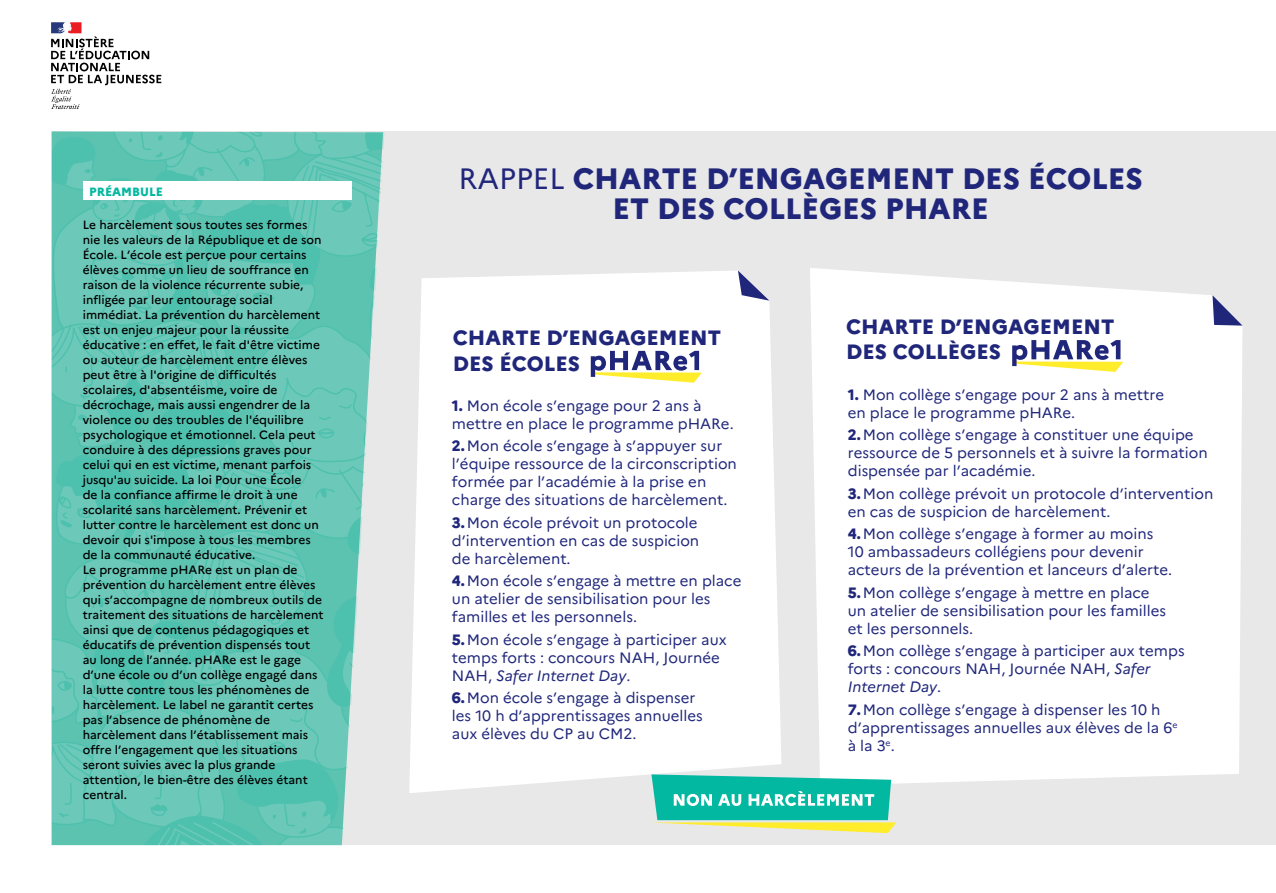
<style>
.page{position:relative;width:1276px;height:893px;background:#fff}
.page>*{position:absolute;margin:0;border:0;box-sizing:border-box;transform-origin:0 0}
.t1{font:800 29.4px/29.4px "Marianne";color:#20277b;text-align:center}
.t2{font:800 20.7px/25.5px "Marianne";color:#20277b}
.t3{font:15px/18px "Marianne";color:#20277b}
.t4{font:500 12px/15px "Marianne";color:#000001}
.t5{font:800 12px "Marianne";color:#03b8a1}
.s1{font-weight:400}
.s2{font-weight:800}
.s3{font-style:italic}
</style>
<div class="page">
<div style="left:52px;top:132px;width:1224px;height:713px;background:#e9e8e8"></div>
<svg style="left:52px;top:131px;width:332px;height:714px;background:#6ac7b7"></svg>
<div style="left:409px;top:270px;width:372px;height:523px;background:#fff"></div>
<svg style="left:591px;top:351px;width:111px;height:32px;background:#bab9af"></svg>
<svg style="left:738px;top:270px;width:31px;height:31px"></svg>
<svg style="left:810px;top:268px;width:432px;height:516px;background:#fbfbfb"></svg>
<svg style="left:1012px;top:340px;width:111px;height:32px;background:#bab8af"></svg>
<svg style="left:1212px;top:295px;width:30px;height:31px"></svg>
<div style="left:83px;top:181px;width:268px;height:19px;background:#fff"></div>
<svg style="left:650px;top:774px;width:246px;height:59px"></svg>
<svg style="left:51px;top:22px;width:110px;height:87px"></svg>
<p class="t5" style="left:89px;top:184px;width:75px">PRÉAMBULE</p>
<p class="t4" style="left:83px;top:217px;width:242px">Le harcèlement sous toutes ses formes nie les valeurs de la République et de son École. L’école est perçue pour certains élèves comme un lieu de souffrance en raison de la violence récurrente subie, infligée par leur entourage social immédiat. La prévention du harcèlement est un enjeu majeur pour la réussite éducative : en effet, le fait d'être victime ou auteur de harcèlement entre élèves peut être à l'origine de difficultés scolaires, d'absentéisme, voire de décrochage, mais aussi engendrer de la violence ou des troubles de l'équilibre psychologique et émotionnel. Cela peut conduire à des dépressions graves pour celui qui en est victime, menant parfois jusqu'au suicide. La loi Pour une École<br>de la confiance affirme le droit à une scolarité sans harcèlement. Prévenir et lutter contre le harcèlement est donc un devoir qui s'impose à tous les membres de la communauté éducative.<br>Le programme pHARe est un plan de prévention du harcèlement entre élèves qui s’accompagne de nombreux outils de traitement des situations de harcèlement ainsi que de contenus pédagogiques et éducatifs de prévention dispensés tout au long de l’année. pHARe est le gage d’une école ou d’un collège engagé dans la lutte contre tous les phénomènes de harcèlement. Le label ne garantit certes pas l’absence de phénomène de harcèlement dans l’établissement mais offre l’engagement que les situations seront suivies avec la plus grande attention, le bien-être des élèves étant central.</p>
<h1 class="t1" style="left:458px;top:164px;width:685px"><span class="s1">RAPPEL</span> CHARTE D’ENGAGEMENT DES ÉCOLES<br>ET DES COLLÈGES PHARE</h1>
<h2 class="t2" style="left:453px;top:325px;width:270px">CHARTE D’ENGAGEMENT<br>DES ÉCOLES</h2>
<p class="t3" style="left:452px;top:397px;width:283px"><span class="s2">1.</span> Mon école s’engage pour 2 ans à mettre en place le programme pHARe.</p>
<p class="t3" style="left:452px;top:437px;width:286px"><span class="s2">2.</span> Mon école s’engage à s’appuyer sur l’équipe ressource de la circonscription formée par l’académie à la prise en charge des situations de harcèlement.</p>
<p class="t3" style="left:452px;top:514px;width:249px;text-align:justify"><span class="s2">3.</span> Mon école prévoit un protocole d’intervention en cas de suspicion de harcèlement.</p>
<p class="t3" style="left:452px;top:572px;width:291px"><span class="s2">4.</span> Mon école s’engage à mettre en place un atelier de sensibilisation pour les familles et les personnels.</p>
<p class="t3" style="left:452px;top:631px;width:276px"><span class="s2">5.</span> Mon école s’engage à participer aux temps forts : concours NAH, Journée<br>NAH, <span class="s3">Safer Internet Day</span>.</p>
<p class="t3" style="left:452px;top:689px;width:252px"><span class="s2">6.</span> Mon école s’engage à dispenser les 10 h d’apprentissages annuelles aux élèves du CP au CM2.</p>
<h2 class="t2" style="left:846px;top:313px;width:270px">CHARTE D’ENGAGEMENT<br>DES COLLÈGES</h2>
<p class="t3" style="left:848px;top:385px;width:318px"><span class="s2">1.</span> Mon collège s’engage pour 2 ans à mettre en place le programme pHARe.</p>
<p class="t3" style="left:848px;top:426px;width:361px"><span class="s2">2.</span> Mon collège s’engage à constituer une équipe ressource de 5 personnels et à suivre la formation dispensée par l’académie.</p>
<p class="t3" style="left:848px;top:484px;width:367px"><span class="s2">3.</span> Mon collège prévoit un protocole d’intervention en cas de suspicion de harcèlement.</p>
<p class="t3" style="left:848px;top:525px;width:326px"><span class="s2">4.</span> Mon collège s’engage à former au moins<br>10 ambassadeurs collégiens pour devenir acteurs de la prévention et lanceurs d’alerte.</p>
<p class="t3" style="left:848px;top:583px;width:320px"><span class="s2">5.</span> Mon collège s’engage à mettre en place un atelier de sensibilisation pour les familles et les personnels.</p>
<p class="t3" style="left:848px;top:642px;width:338px"><span class="s2">6.</span> Mon collège s’engage à participer aux temps forts : concours NAH, Journée NAH, <span class="s3">Safer<br>Internet Day</span>.</p>
<p class="t3" style="left:848px;top:700px;width:331px"><span class="s2">7.</span> Mon collège s’engage à dispenser les 10 h d’apprentissages annuelles aux élèves de la 6<sup>e </sup>à la 3<sup>e</sup>.</p>
</div>
